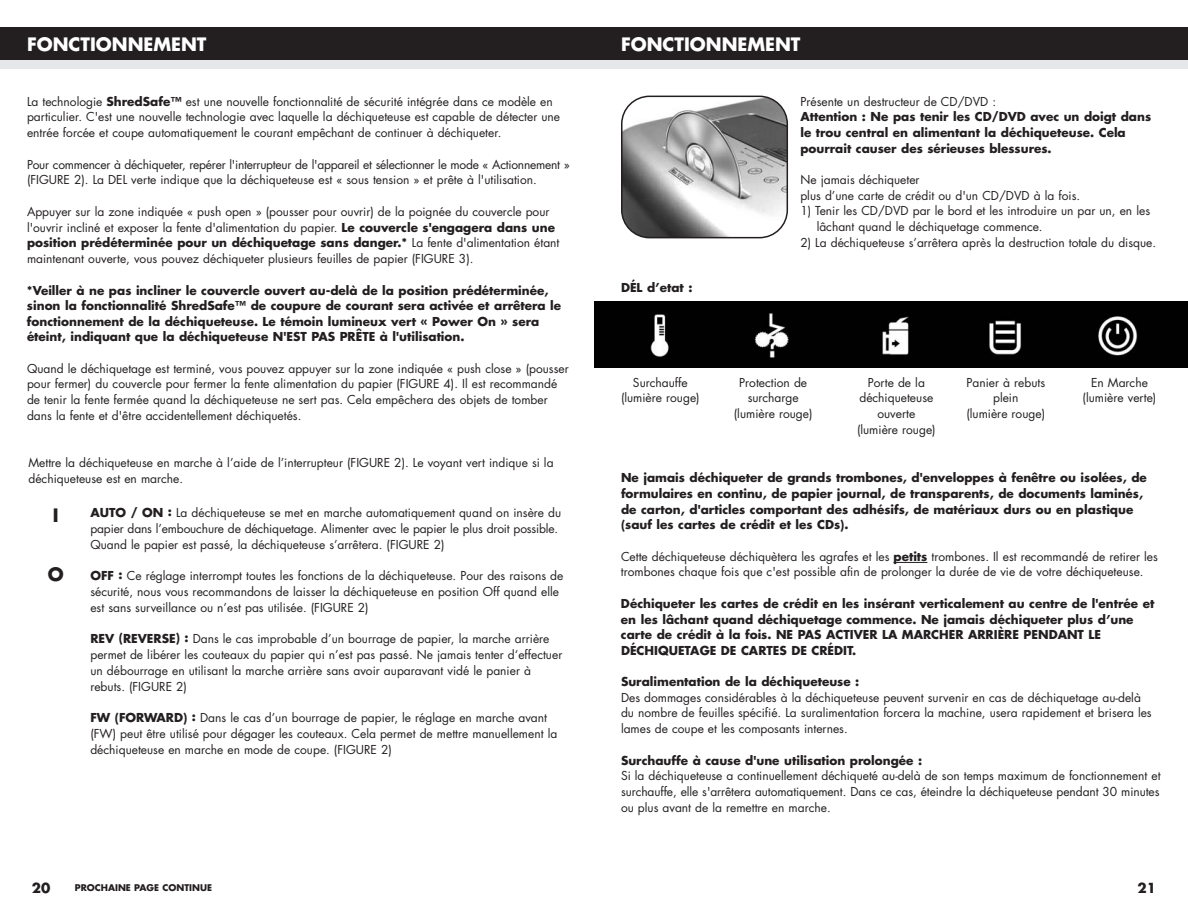
<style>
.page{position:relative;width:1188px;height:918px;background:#fff}
.page>*{position:absolute;margin:0;border:0;box-sizing:border-box;transform-origin:0 0}
.t1{font:700 18px "Futura";color:#fff}
.t2{font:700 18px "Futura";color:#231f20}
.t3{font:700 13.5px "Futura";color:#231f20}
.t4{font:12px/15.8px "Futura";color:#231f20}
.t5{font:700 12px/15.6px "Futura";color:#231f20}
.t6{font:12px/15.8px "Futura";letter-spacing:-.02em;color:#231f20}
.t7{font:700 9px "Futura";color:#231f20}
.s1{font-weight:700}
</style>
<div class="page">
<div style="left:594px;top:37px;width:594px;height:32px;background:#e6e7e9"></div>
<div style="left:594px;top:27px;width:594px;height:32px;background:#231f20"></div>
<hr style="left:894px;top:562px;width:33px;height:1px;background:#231f20">
<div style="left:0;top:37px;width:594px;height:32px;background:#e6e7e9"></div>
<div style="left:0;top:27px;width:594px;height:32px;background:#231f20"></div>
<svg style="left:621px;top:96px;width:167px;height:142px"></svg>
<img style="left:594px;top:301px;width:594px;height:67px">
<h1 class="t1" style="left:27px;top:36px;width:181px">FONCTIONNEMENT</h1>
<p class="t4" style="left:27px;top:94px;width:535px">La technologie <span class="s1">ShredSafe™</span> est une nouvelle fonctionnalité de sécurité intégrée dans ce modèle en particulier. C'est une nouvelle technologie avec laquelle la déchiqueteuse est capable de détecter une entrée forcée et coupe automatiquement le courant empêchant de continuer à déchiqueter.</p>
<p class="t6" style="left:27px;top:157px;width:544px">Pour commencer à déchiqueter, repérer l'interrupteur de l'appareil et sélectionner le mode « Actionnement » (FIGURE 2). La DEL verte indique que la déchiqueteuse est « sous tension » et prête à l'utilisation.</p>
<p class="t4" style="left:27px;top:205px;width:534px">Appuyer sur la zone indiquée « push open » (pousser pour ouvrir) de la poignée du couvercle pour l'ouvrir incliné et exposer la fente d'alimentation du papier. <span class="s1">Le couvercle s'engagera dans une position prédéterminée pour un déchiquetage sans danger.*</span> La fente d'alimentation étant maintenant ouverte, vous pouvez déchiqueter plusieurs feuilles de papier (FIGURE 3).</p>
<p class="t5" style="left:27px;top:283px;width:536px">*Veiller à ne pas incliner le couvercle ouvert au-delà de la position prédéterminée, sinon la fonctionnalité ShredSafe™ de coupure de courant sera activée et arrêtera le fonctionnement de la déchiqueteuse. Le témoin lumineux vert « Power On » sera éteint, indiquant que la déchiqueteuse N'EST PAS PRÊTE à l'utilisation.</p>
<p class="t4" style="left:27px;top:361px;width:543px">Quand le déchiquetage est terminé, vous pouvez appuyer sur la zone indiquée « push close » (pousser pour fermer) du couvercle pour fermer la fente alimentation du papier (FIGURE 4). Il est recommandé de tenir la fente fermée quand la déchiqueteuse ne sert pas. Cela empêchera des objets de tomber dans la fente et d'être accidentellement déchiquetés.</p>
<p class="t4" style="left:28px;top:456px;width:527px">Mettre la déchiqueteuse en marche à l’aide de l’interrupteur (FIGURE 2). Le voyant vert indique si la déchiqueteuse est en marche.</p>
<h1 class="t2" style="left:53px;top:507px;width:7px">I</h1>
<h1 class="t2" style="left:48px;top:566px;width:17px">O</h1>
<p class="t4" style="left:90px;top:506px;width:472px"><span class="s1">AUTO / ON :</span> La déchiqueteuse se met en marche automatiquement quand on insère du papier dans l’embouchure de déchiquetage. Alimenter avec le papier le plus droit possible.<br>Quand le papier est passé, la déchiqueteuse s’arrêtera. (FIGURE 2)</p>
<p class="t4" style="left:90px;top:569px;width:474px"><span class="s1">OFF :</span> Ce réglage interrompt toutes les fonctions de la déchiqueteuse. Pour des raisons de sécurité, nous vous recommandons de laisser la déchiqueteuse en position Off quand elle est sans surveillance ou n’est pas utilisée. (FIGURE 2)</p>
<p class="t4" style="left:90px;top:632px;width:473px"><span class="s1">REV (REVERSE) :</span> Dans le cas improbable d’un bourrage de papier, la marche arrière permet de libérer les couteaux du papier qui n’est pas passé. Ne jamais tenter d‘effectuer un débourrage en utilisant la marche arrière sans avoir auparavant vidé le panier à rebuts. (FIGURE 2)</p>
<p class="t4" style="left:90px;top:711px;width:468px"><span class="s1">FW (FORWARD) :</span> Dans le cas d’un bourrage de papier, le réglage en marche avant (FW) peut être utilisé pour dégager les couteaux. Cela permet de mettre manuellement la déchiqueteuse en marche en mode de coupe. (FIGURE 2)</p>
<h1 class="t1" style="left:621px;top:36px;width:181px">FONCTIONNEMENT</h1>
<p class="t5" style="left:621px;top:281px;width:73px">DÉL d’etat :</p>
<p class="t4" style="left:800px;top:94px;width:197px">Présente un destructeur de CD/DVD :</p>
<p class="t5" style="left:800px;top:110px;width:352px">Attention : Ne pas tenir les CD/DVD avec un doigt dans le trou central en alimentant la déchiqueteuse. Cela pourrait causer des sérieuses blessures.</p>
<p class="t4" style="left:800px;top:173px;width:281px">Ne jamais déchiqueter<br>plus d’une carte de crédit ou d'un CD/DVD à la fois.</p>
<p class="t4" style="left:817px;top:204px;width:335px;text-indent:-16px">1) Tenir les CD/DVD par le bord et les introduire un par un, en les lâchant quand le déchiquetage commence.</p>
<p class="t4" style="left:800px;top:236px;width:357px">2) La déchiqueteuse s’arrêtera après la destruction totale du disque.</p>
<p class="t4" style="left:621px;top:375px;width:80px;text-align:center">Surchauffe (lumière rouge)</p>
<p class="t4" style="left:734px;top:375px;width:80px;text-align:center">Protection de surcharge (lumière rouge)</p>
<p class="t4" style="left:857px;top:375px;width:80px;text-align:center">Porte de la déchiqueteuse ouverte (lumière rouge)</p>
<p class="t4" style="left:966px;top:375px;width:80px;text-align:center">Panier à rebuts plein<br>(lumière rouge)</p>
<p class="t4" style="left:1083px;top:375px;width:75px;text-align:center">En Marche (lumière verte)</p>
<p class="t5" style="left:621px;top:471px;width:527px">Ne jamais déchiqueter de grands trombones, d'enveloppes à fenêtre ou isolées, de formulaires en continu, de papier journal, de transparents, de documents laminés, de carton, d'articles comportant des adhésifs, de matériaux durs ou en plastique (sauf les cartes de crédit et les CDs).</p>
<p class="t4" style="left:621px;top:549px;width:538px">Cette déchiqueteuse déchiquètera les agrafes et les <span class="s1">petits</span> trombones. Il est recommandé de retirer les trombones chaque fois que c'est possible afin de prolonger la durée de vie de votre déchiqueteuse.</p>
<p class="t5" style="left:621px;top:597px;width:535px">Déchiqueter les cartes de crédit en les insérant verticalement au centre de l'entrée et en les lâchant quand déchiquetage commence. Ne jamais déchiqueter plus d’une carte de crédit à la fois. NE PAS ACTIVER LA MARCHER ARRIÈRE PENDANT LE DÉCHIQUETAGE DE CARTES DE CRÉDIT.</p>
<p class="t5" style="left:621px;top:675px;width:240px">Suralimentation de la déchiqueteuse :</p>
<p class="t4" style="left:621px;top:690px;width:532px">Des dommages considérables à la déchiqueteuse peuvent survenir en cas de déchiquetage au-delà du nombre de feuilles spécifié. La suralimentation forcera la machine, usera rapidement et brisera les lames de coupe et les composants internes.</p>
<p class="t5" style="left:621px;top:753px;width:303px">Surchauffe à cause d'une utilisation prolongée :</p>
<p class="t4" style="left:621px;top:769px;width:541px;text-align:justify">Si la déchiqueteuse a continuellement déchiqueté au-delà de son temps maximum de fonctionnement et surchauffe, elle s'arrêtera automatiquement. Dans ce cas, éteindre la déchiqueteuse pendant 30 minutes ou plus avant de la remettre en marche.</p>
<p class="t3" style="left:32px;top:882px;width:20px">20</p>
<p class="t3" style="left:1138px;top:882px;width:20px">21</p>
<p class="t7" style="left:75px;top:884px;width:139px">PROCHAINE PAGE CONTINUE</p>
</div>
